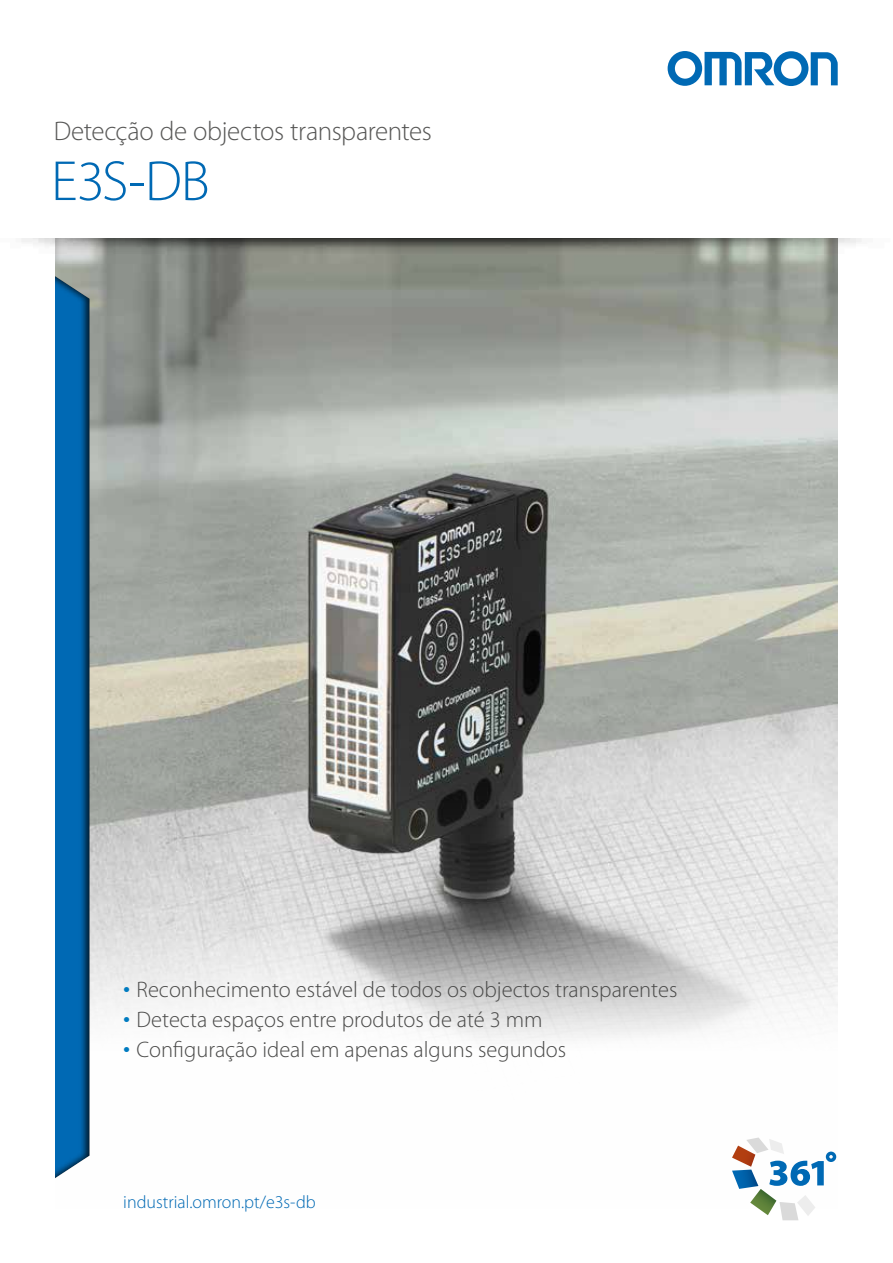
<style>
.page{position:relative;width:893px;height:1263px;background:#fff}
.page>*{position:absolute;margin:0;border:0;box-sizing:border-box;transform-origin:0 0}
.t1{font:300 57px "Myriad Pro";color:#0069b4}
.t2{font:300 27px "Myriad Pro";letter-spacing:-.015em;color:#575756}
.t3{font:300 22.5px "Myriad Pro";color:#4a4a49}
.t4{font:300 18px "Myriad Pro";color:#0069b4}
.s1{font-size:28.5px;color:#007bc0}
</style>
<div class="page">
<img style="left:90px;top:276px;width:747px;height:882px">
<img style="left:21px;top:239px;width:841px;height:37px">
<svg style="left:668px;top:51px;width:170px;height:35px"></svg>
<div style="left:55px;top:253px;width:35px;height:949px;background:#000;opacity:.75"></div>
<svg style="left:732px;top:1137px;width:104px;height:83px"></svg>
<p class="t2" style="left:54px;top:116px;width:380px">Detecção de objectos transparentes</p>
<h1 class="t1" style="left:51px;top:150px;width:160px">E3S-DB</h1>
<p class="t3" style="left:123px;top:977px;width:556px"><span class="s1">•</span> Reconhecimento estável de todos os objectos transparentes</p>
<p class="t3" style="left:123px;top:1007px;width:421px"><span class="s1">•</span> Detecta espaços entre produtos de até 3 mm</p>
<p class="t3" style="left:123px;top:1037px;width:444px"><span class="s1">•</span> Configuração ideal em apenas alguns segundos</p>
<p class="t4" style="left:123px;top:1192px;width:194px">industrial.omron.pt/e3s-db</p>
</div>
